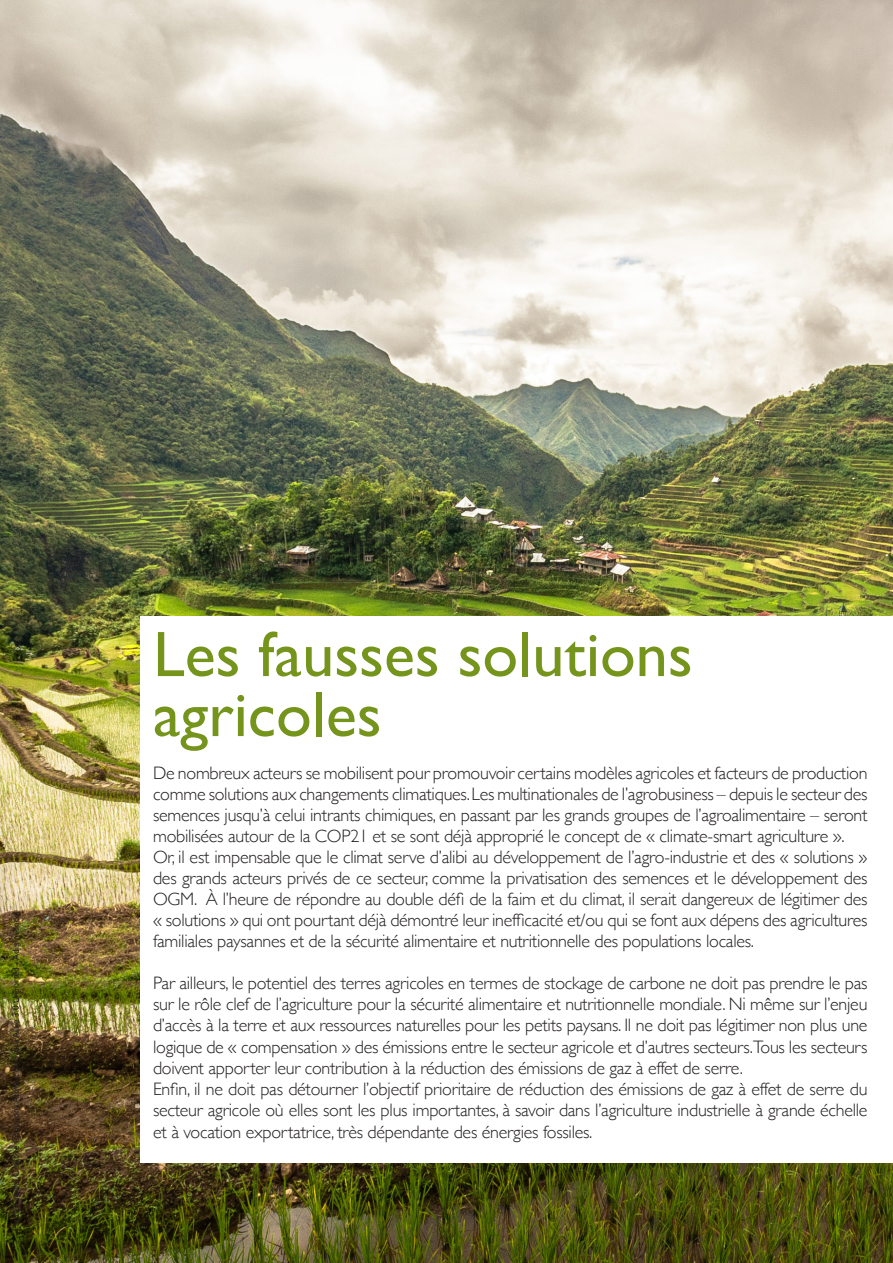
<style>
.page{position:relative;width:893px;height:1263px;background:#fff}
.page>*{position:absolute;margin:0;border:0;box-sizing:border-box;transform-origin:0 0}
.t1{font:64.5px/60px "Gill Sans";color:#75941c}
.t2{font:300 18px/21.1px "Gill Sans";letter-spacing:-.015em;color:#231f20;text-align:justify}
.t3{font:9px "Gill Sans";color:#231f20}
</style>
<div class="page">
<img style="left:0;top:0;width:893px;height:1263px">
<div style="left:140px;top:617px;width:753px;height:546px;background:#fff"></div>
<p class="t3" style="left:11px;top:1231px;width:319px;rotate:-90deg">Photo Credit: Creative Commons Attribution-Share Alike 3.0 Unported - Adi.simionov</p>
<p class="t1" style="left:153px;top:624px;width:541px">Les fausses solutions agricoles</p>
<p class="t2" style="left:153px;top:761px;width:716px">De nombreux acteurs se mobilisent pour promouvoir certains modèles agricoles et facteurs de production comme solutions aux changements climatiques. Les multinationales de l’agrobusiness – depuis le secteur des semences jusqu’à celui intrants chimiques, en passant par les grands groupes de l’agroalimentaire – seront mobilisées autour de la COP21 et se sont déjà approprié le concept de « climate-smart agriculture ».</p>
<p class="t2" style="left:153px;top:845px;width:716px">Or, il est impensable que le climat serve d’alibi au développement de l’agro-industrie et des « solutions » des grands acteurs privés de ce secteur, comme la privatisation des semences et le développement des OGM. À l’heure de répondre au double défi de la faim et du climat, il serait dangereux de légitimer des « solutions » qui ont pourtant déjà démontré leur inefficacité et/ou qui se font aux dépens des agricultures familiales paysannes et de la sécurité alimentaire et nutritionnelle des populations locales.</p>
<p class="t2" style="left:153px;top:972px;width:716px">Par ailleurs, le potentiel des terres agricoles en termes de stockage de carbone ne doit pas prendre le pas sur le rôle clef de l’agriculture pour la sécurité alimentaire et nutritionnelle mondiale. Ni même sur l’enjeu d’accès à la terre et aux ressources naturelles pour les petits paysans. Il ne doit pas légitimer non plus une logique de « compensation » des émissions entre le secteur agricole et d’autres secteurs.Tous les secteurs doivent apporter leur contribution à la réduction des émissions de gaz à effet de serre.</p>
<p class="t2" style="left:153px;top:1077px;width:716px">Enfin, il ne doit pas détourner l’objectif prioritaire de réduction des émissions de gaz à effet de serre du secteur agricole où elles sont les plus importantes, à savoir dans l’agriculture industrielle à grande échelle et à vocation exportatrice, très dépendante des énergies fossiles.</p>
</div>
